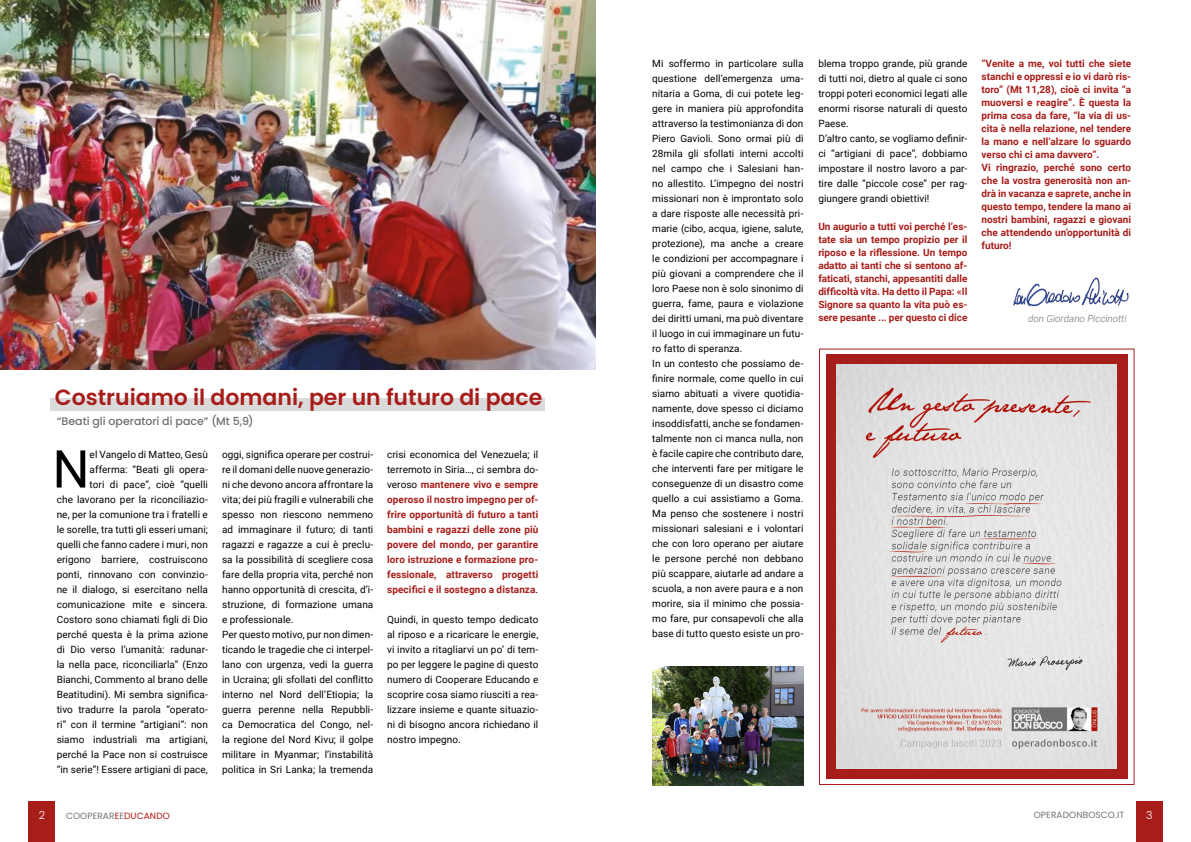
<style>
.page{position:relative;width:1191px;height:842px;background:#fff}
.page>*{position:absolute;margin:0;border:0;box-sizing:border-box;transform-origin:0 0}
.t1{font:52.2px "Roboto";color:#000}
.t2{font:600 22px "Poppins";color:#a71d19}
.t3{font:500 11px "Poppins";color:#706f6f}
.t4{font:300 11px "Poppins";color:#fff}
.t5{font:10px/15px "Roboto";letter-spacing:.005em;color:#000}
.t6{font:700 10px/13px "Roboto";color:#a71d19;text-align:justify}
.t7{font:italic 300 9.8px "Roboto";color:#727070}
.t8{font:9px "Poppins";letter-spacing:.01em;color:#747273}
.s1{font-weight:400;color:#000}
.s2{color:#b01917}
</style>
<div class="page">
<div style="left:50px;top:398px;width:494px;height:12px;background:#dadada"></div>
<img style="left:1013px;top:277px;width:116px;height:30px">
<img style="left:0;top:0;width:595px;height:369px">
<img style="left:652px;top:666px;width:151px;height:119px">
<div style="left:819px;top:349px;width:315px;height:436px;border:1px solid #a71d19"></div>
<div style="left:826px;top:355px;width:301px;height:424px;background:#a71d19"></div>
<img style="left:836px;top:365px;width:281px;height:404px">
<div style="left:28px;top:801px;width:27px;height:41px;background:#a71d19"></div>
<div style="left:1136px;top:801px;width:26px;height:41px;background:#a71d19"></div>
<h2 class="t2" style="left:55px;top:385px;width:489px">Costruiamo il domani, per un futuro di pace</h2>
<p class="t3" style="left:57px;top:415px;width:198px">“Beati gli operatori di pace” (Mt 5,9)</p>
<p class="t5" style="left:222px;top:446px;width:153px">oggi, significa operare per costrui&shy;re il domani delle nuove generazio&shy;ni che devono ancora affrontare la vita; dei più fragili e vulnerabili che spesso non riescono nemmeno ad immaginare il futuro; di tanti ragazzi e ragazze a cui è preclu&shy;sa la possibilità di scegliere cosa fare della propria vita, perché non hanno opportunità di crescita, d’i&shy;struzione, di formazione umana e professionale.<br>Per questo motivo, pur non dimen&shy;ticando le tragedie che ci interpel&shy;lano con urgenza, vedi la guerra in Ucraina; gli sfollati del conflitto interno nel Nord dell’Etiopia; la guerra perenne nella Repubbli&shy;ca Democratica del Congo, nel&shy;la regione del Nord Kivu; il golpe militare in Myanmar; l’instabilità politica in Sri Lanka; la tremenda</p>
<p class="t6" style="left:387px;top:446px;width:153px;line-height:15px"><span class="s1">crisi economica del Venezuela; il terremoto in Siria…, ci sembra do&shy;veroso</span> mantenere vivo e sempre operoso il nostro impegno per of&shy;frire opportunità di futuro a tanti bambini e ragazzi delle zone più povere del mondo, per garantire loro istruzione e formazione pro&shy;fessionale, attraverso progetti specifici e il sostegno a distanza<span class="s1">.</span></p>
<p class="t5" style="left:57px;top:446px;width:153px;text-align:right">el Vangelo di Matteo, Gesù afferma: “Beati gli opera-<br>tori di pace”, cioè “quelli<br>che lavorano per la riconciliazio&shy;ne, per la comunione tra i fratelli e le sorelle, tra tutti gli esseri umani; quelli che fanno cadere i muri, non erigono barriere, costruiscono ponti, rinnovano con convinzio&shy;ne il dialogo, si esercitano nella comunicazione mite e sincera.<br>Costoro sono chiamati figli di Dio perché questa è la prima azione di Dio verso l’umanità: radunar&shy;la nella pace, riconciliarla” (Enzo Bianchi, Commento al brano delle Beatitudini). Mi sembra significa&shy;tivo tradurre la parola “operato&shy;ri” con il termine “artigiani”: non siamo industriali ma artigiani, perché la Pace non si costruisce “in serie”! Essere artigiani di pace,</p>
<h1 class="t1" style="left:52px;top:432px;width:39px">N</h1>
<p class="t5" style="left:387px;top:611px;width:153px;text-align:justify">Quindi, in questo tempo dedicato al riposo e a ricaricare le energie, vi invito a ritagliarvi un po’ di tem&shy;po per leggere le pagine di questo numero di Cooperare Educando e scoprire cosa siamo riusciti a rea&shy;lizzare insieme e quante situazio&shy;ni di bisogno ancora richiedano il nostro impegno.</p>
<p class="t5" style="left:652px;top:56px;width:153px">Mi soffermo in particolare sulla questione dell’emergenza uma&shy;nitaria a Goma, di cui potete leg&shy;gere in maniera più approfondita attraverso la testimonianza di don<br>Piero Gavioli. Sono ormai più di<br>28mila gli sfollati interni accolti nel campo che i Salesiani han&shy;no allestito. L’impegno dei nostri missionari non è improntato solo a dare risposte alle necessità pri&shy;marie (cibo, acqua, igiene, salute, protezione), ma anche a creare le condizioni per accompagnare i più giovani a comprendere che il loro Paese non è solo sinonimo di guerra, fame, paura e violazione dei diritti umani, ma può diventare il luogo in cui immaginare un futu&shy;ro fatto di speranza.<br>In un contesto che possiamo de&shy;finire normale, come quello in cui siamo abituati a vivere quotidia&shy;namente, dove spesso ci diciamo insoddisfatti, anche se fondamen&shy;talmente non ci manca nulla, non è facile capire che contributo dare, che interventi fare per mitigare le conseguenze di un disastro come quello a cui assistiamo a Goma.<br>Ma penso che sostenere i nostri missionari salesiani e i volontari che con loro operano per aiutare le persone perché non debbano più scappare, aiutarle ad andare a scuola, a non avere paura e a non morire, sia il minimo che possia&shy;mo fare, pur consapevoli che alla base di tutto questo esiste un pro-</p>
<p class="t5" style="left:818px;top:56px;width:151px">blema troppo grande, più grande di tutti noi, dietro al quale ci sono troppi poteri economici legati alle enormi risorse naturali di questo<br>Paese.<br>D’altro canto, se vogliamo definir&shy;ci “artigiani di pace”, dobbiamo impostare il nostro lavoro a par&shy;tire dalle “piccole cose” per rag&shy;giungere grandi obiettivi!</p>
<p class="t6" style="left:818px;top:220px;width:151px">Un augurio a tutti voi perché l’es&shy;tate sia un tempo propizio per il riposo e la riflessione. Un tempo adatto ai tanti che si sentono af&shy;faticati, stanchi, appesantiti dalle difficoltà vita. Ha detto il Papa: «Il Signore sa quanto la vita può es&shy;sere pesante ... per questo ci dice</p>
<p class="t6" style="left:981px;top:57px;width:151px;text-align:left">“Venite a me, voi tutti che siete stanchi e oppressi e io vi darò ris&shy;toro” (Mt 11,28), cioè ci invita “a muoversi e reagire”. È questa la prima cosa da fare, “la via di us&shy;cita è nella relazione, nel tendere la mano e nell’alzare lo sguardo verso chi ci ama davvero”.<br>Vi ringrazio, perché sono certo che la vostra generosità non an&shy;drà in vacanza e saprete, anche in questo tempo, tendere la mano ai nostri bambini, ragazzi e giovani che attendendo un’opportunità di futuro!</p>
<p class="t7" style="left:1028px;top:311px;width:100px">don Giordano Piccinotti</p>
<p class="t4" style="left:39px;top:808px;width:8px">2</p>
<p class="t8" style="left:66px;top:810px;width:105px">COOPERAR<span class="s2">E</span>E<span class="s2">DUCANDO</span></p>
<p class="t8" style="left:1033px;top:809px;width:92px">OPERADONBOSCO.IT</p>
<p class="t4" style="left:1146px;top:808px;width:8px">3</p>
</div>
